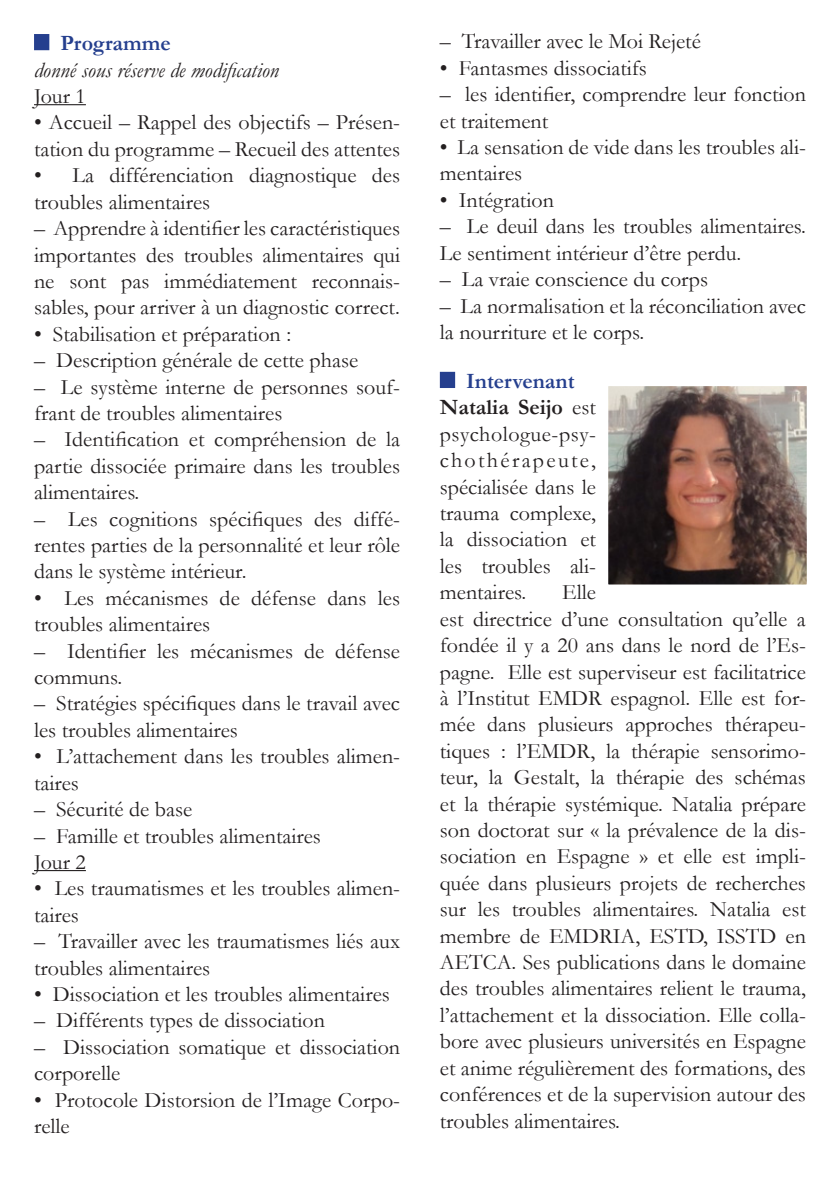
<style>
.page{position:relative;width:840px;height:1191px;background:#fff}
.page>*{position:absolute;margin:0;border:0;box-sizing:border-box;transform-origin:0 0}
.t1{font:22px/26.4px "Garamond";color:#231f20}
.t2{font:italic 22px "Garamond";color:#231f20}
.Titre_gris{font:700 22px "Garamond";color:#253f8e}
.s1{font-weight:700}
</style>
<div class="page">
<hr style="left:34px;top:104px;width:52px;height:1px;background:#231f20">
<hr style="left:34px;top:870px;width:52px;height:1px;background:#231f20">
<div style="left:34px;top:34px;width:15px;height:16px;background:#253f8e"></div>
<div style="left:439px;top:372px;width:16px;height:16px;background:#253f8e;border:2px solid #253f8e"></div>
<img style="left:608px;top:387px;width:197px;height:197px">
<p class="Titre_gris" style="left:60px;top:30px;width:112px">Programme</p>
<p class="t2" style="left:34px;top:57px;width:246px">donné sous réserve de modification</p>
<p class="t1" style="left:34px;top:83px;width:53px">Jour 1</p>
<p class="t1" style="left:34px;top:109px;width:367px">• Accueil – Rappel des objectifs – Présen&shy;tation du programme – Recueil des attentes</p>
<p class="t1" style="left:34px;top:162px;width:367px">• La différenciation diagnostique des troubles alimentaires</p>
<p class="t1" style="left:34px;top:215px;width:367px;text-align:justify">– Apprendre à identifier les caractéristiques importantes des troubles alimentaires qui ne sont pas immédiatement reconnais&shy;sables, pour arriver à un diagnostic correct.</p>
<p class="t1" style="left:34px;top:320px;width:258px">• Stabilisation et préparation :</p>
<p class="t1" style="left:34px;top:347px;width:325px">– Description générale de cette phase</p>
<p class="t1" style="left:34px;top:373px;width:367px">– Le système interne de personnes souf&shy;frant de troubles alimentaires</p>
<p class="t1" style="left:34px;top:426px;width:367px;text-align:justify">– Identification et compréhension de la partie dissociée primaire dans les troubles alimentaires.</p>
<p class="t1" style="left:34px;top:505px;width:367px;text-align:justify">– Les cognitions spécifiques des diffé&shy;rentes parties de la personnalité et leur rôle dans le système intérieur.</p>
<p class="t1" style="left:34px;top:584px;width:367px">• Les mécanismes de défense dans les troubles alimentaires</p>
<p class="t1" style="left:34px;top:637px;width:367px">– Identifier les mécanismes de défense communs.</p>
<p class="t1" style="left:34px;top:690px;width:367px">– Stratégies spécifiques dans le travail avec les troubles alimentaires</p>
<p class="t1" style="left:34px;top:743px;width:367px">• L’attachement dans les troubles alimen&shy;taires</p>
<p class="t1" style="left:34px;top:795px;width:160px">– Sécurité de base</p>
<p class="t1" style="left:34px;top:822px;width:288px">– Famille et troubles alimentaires</p>
<p class="t1" style="left:34px;top:848px;width:53px">Jour 2</p>
<p class="t1" style="left:34px;top:875px;width:367px">• Les traumatismes et les troubles alimen&shy;taires</p>
<p class="t1" style="left:34px;top:927px;width:367px">– Travailler avec les traumatismes liés aux troubles alimentaires</p>
<p class="t1" style="left:34px;top:980px;width:357px">• Dissociation et les troubles alimentaires</p>
<p class="t1" style="left:34px;top:1007px;width:292px">– Différents types de dissociation</p>
<p class="t1" style="left:34px;top:1033px;width:367px">– Dissociation somatique et dissociation corporelle</p>
<p class="t1" style="left:34px;top:1086px;width:367px">• Protocole Distorsion de l’Image Corpo&shy;relle</p>
<p class="t1" style="left:439px;top:28px;width:262px">– Travailler avec le Moi Rejeté</p>
<p class="t1" style="left:439px;top:54px;width:208px">• Fantasmes dissociatifs</p>
<p class="t1" style="left:439px;top:81px;width:367px">– les identifier, comprendre leur fonction et traitement</p>
<p class="t1" style="left:439px;top:134px;width:367px">• La sensation de vide dans les troubles ali&shy;mentaires</p>
<p class="t1" style="left:439px;top:186px;width:115px">• Intégration</p>
<p class="t1" style="left:439px;top:213px;width:367px">– Le deuil dans les troubles alimentaires.<br>Le sentiment intérieur d’être perdu.</p>
<p class="t1" style="left:439px;top:266px;width:269px">– La vraie conscience du corps</p>
<p class="t1" style="left:439px;top:292px;width:367px">– La normalisation et la réconciliation avec la nourriture et le corps.</p>
<p class="Titre_gris" style="left:466px;top:368px;width:110px">Intervenant</p>
<p class="t1" style="left:439px;top:394px;width:157px;text-align:justify"><span class="s1">Natalia Seijo</span> est psychologue-psy&shy;chothérapeute, spécialisée dans le trauma complexe, la dissociation et les troubles ali&shy;mentaires.</p>
<p class="t1" style="left:439px;top:579px;width:367px;text-indent:122px">Elle<br>est directrice d’une consultation qu’elle a fondée il y a 20 ans dans le nord de l’Es&shy;pagne. Elle est superviseur est facilitatrice à l’Institut EMDR espagnol. Elle est for&shy;mée dans plusieurs approches thérapeu&shy;tiques : l’EMDR, la thérapie sensorimo&shy;teur, la Gestalt, la thérapie des schémas et la thérapie systémique. Natalia prépare son doctorat sur « la prévalence de la dis&shy;sociation en Espagne » et elle est impli&shy;quée dans plusieurs projets de recherches sur les troubles alimentaires. Natalia est membre de EMDRIA, ESTD, ISSTD en AETCA. Ses publications dans le domaine des troubles alimentaires relient le trauma, l’attachement et la dissociation. Elle colla&shy;bore avec plusieurs universités en Espagne et anime régulièrement des formations, des conférences et de la supervision autour des troubles alimentaires.</p>
</div>
